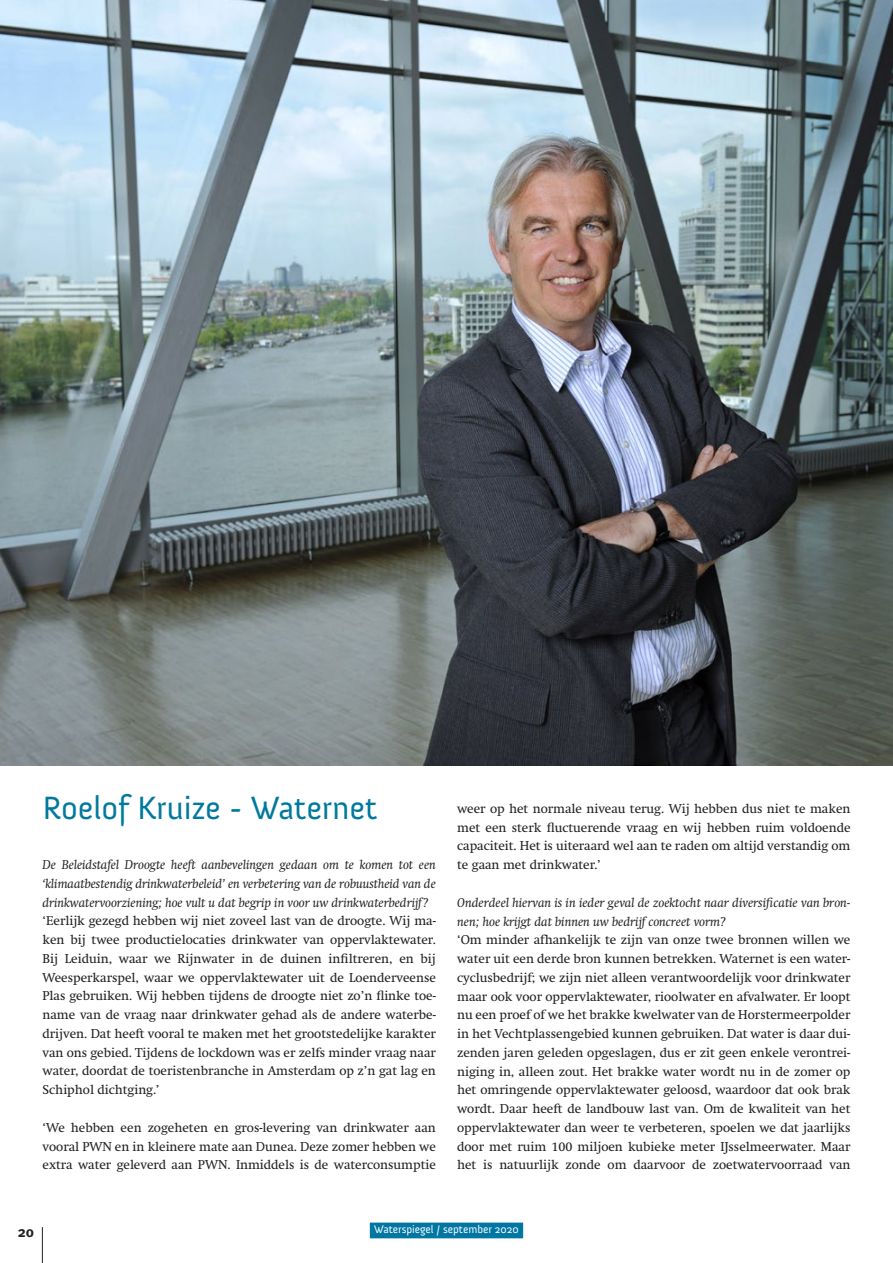
<style>
.page{position:relative;width:893px;height:1263px;background:#fff}
.page>*{position:absolute;margin:0;border:0;box-sizing:border-box;transform-origin:0 0}
.t1{font:33px "Anivers";color:#00799e}
.t2{font:700 15px "Meta Plus";color:#231f20}
.t3{font:12.75px/18.8px "Swift";color:#231f20;text-align:justify}
.t4{font:italic 12.75px/18.8px "Swift";color:#231f20;text-align:justify}
.t5{font:11.25px "Anivers";color:#fff}
</style>
<div class="page">
<hr style="left:42px;top:1227px;width:1px;height:36px;background:#231f20">
<div style="left:370px;top:1222px;width:153px;height:16px;background:#0076a3"></div>
<img style="left:0;top:0;width:893px;height:765px">
<h1 class="t1" style="left:43px;top:790px;width:336px">Roelof Kruize - Waternet</h1>
<p class="t4" style="left:43px;top:855px;width:395px">De Beleidstafel Droogte heeft aanbevelingen gedaan om te komen tot een ‘klimaatbestendig drinkwaterbeleid’ en verbetering van de robuustheid van de drinkwatervoorziening; hoe vult u dat begrip in voor uw drinkwaterbedrijf?</p>
<p class="t3" style="left:43px;top:912px;width:395px">‘Eerlijk gezegd hebben wij niet zoveel last van de droogte. Wij ma&shy;ken bij twee productielocaties drinkwater van oppervlaktewater.<br>Bij Leiduin, waar we Rijnwater in de duinen infiltreren, en bij Weesperkarspel, waar we oppervlaktewater uit de Loenderveense Plas gebruiken. Wij hebben tijdens de droogte niet zo’n flinke toe&shy;name van de vraag naar drinkwater gehad als de andere waterbe&shy;drijven. Dat heeft vooral te maken met het grootstedelijke karakter van ons gebied. Tijdens de lockdown was er zelfs minder vraag naar water, doordat de toeristenbranche in Amsterdam op z’n gat lag en Schiphol dichtging.’</p>
<p class="t3" style="left:43px;top:1118px;width:395px">‘We hebben een zogeheten en gros-levering van drinkwater aan vooral PWN en in kleinere mate aan Dunea. Deze zomer hebben we extra water geleverd aan PWN. Inmiddels is de waterconsumptie</p>
<p class="t3" style="left:457px;top:799px;width:395px">weer op het normale niveau terug. Wij hebben dus niet te maken met een sterk fluctuerende vraag en wij hebben ruim voldoende capaciteit. Het is uiteraard wel aan te raden om altijd verstandig om te gaan met drinkwater.’</p>
<p class="t4" style="left:457px;top:893px;width:395px">Onderdeel hiervan is in ieder geval de zoektocht naar diversificatie van bron&shy;nen; hoe krijgt dat binnen uw bedrijf concreet vorm?</p>
<p class="t3" style="left:457px;top:930px;width:395px">‘Om minder afhankelijk te zijn van onze twee bronnen willen we water uit een derde bron kunnen betrekken. Waternet is een water&shy;cyclusbedrijf; we zijn niet alleen verantwoordelijk voor drinkwater maar ook voor oppervlaktewater, rioolwater en afvalwater. Er loopt nu een proef of we het brakke kwelwater van de Horstermeerpolder in het Vechtplassengebied kunnen gebruiken. Dat water is daar dui&shy;zenden jaren geleden opgeslagen, dus er zit geen enkele verontrei&shy;niging in, alleen zout. Het brakke water wordt nu in de zomer op het omringende oppervlaktewater geloosd, waardoor dat ook brak wordt. Daar heeft de landbouw last van. Om de kwaliteit van het oppervlaktewater dan weer te verbeteren, spoelen we dat jaarlijks door met ruim 100 miljoen kubieke meter IJsselmeerwater. Maar het is natuurlijk zonde om daarvoor de zoetwatervoorraad van</p>
<p class="t2" style="left:18px;top:1223px;width:18px">20</p>
<p class="t5" style="left:374px;top:1223px;width:146px">Waterspiegel / september 2020</p>
</div>
